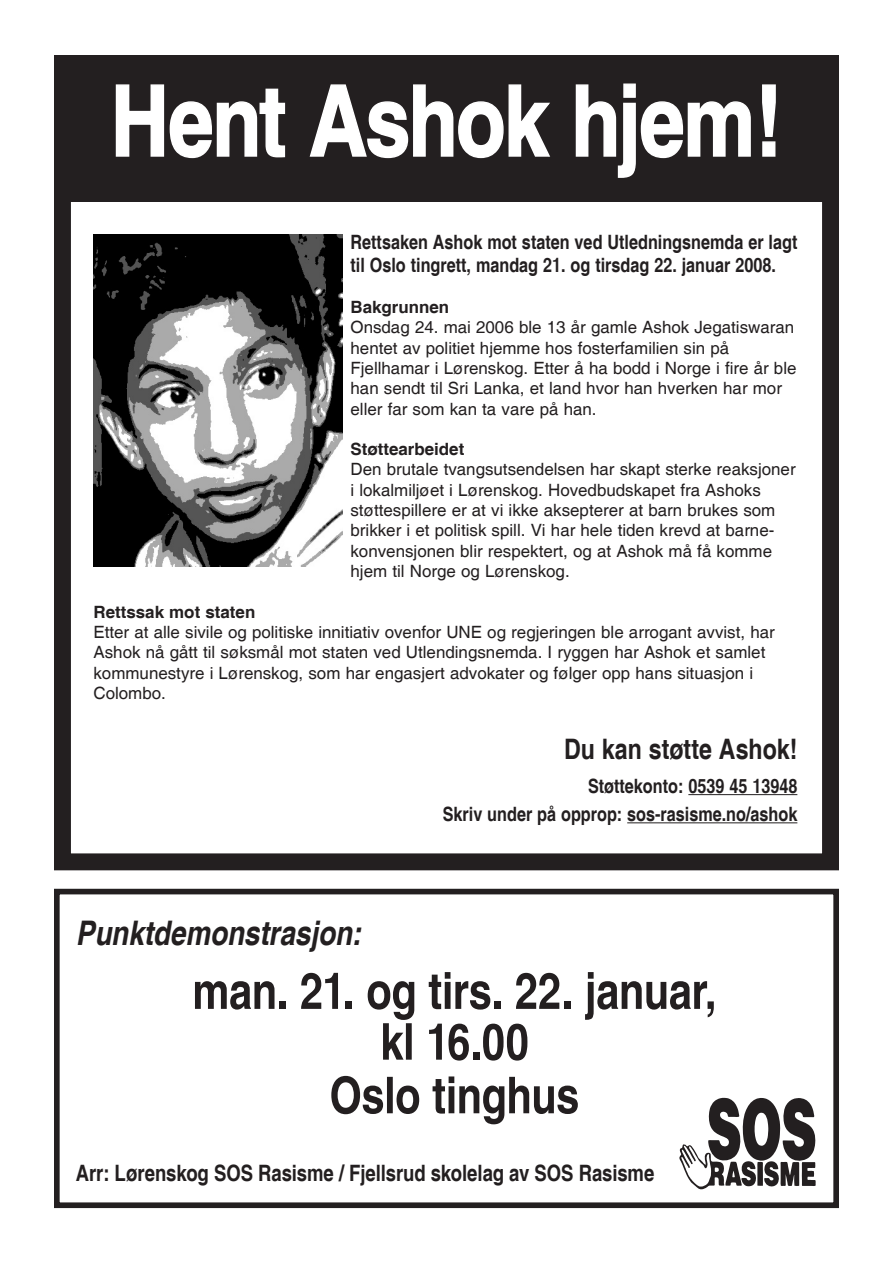
<style>
.page{position:relative;width:893px;height:1263px;background:#fff}
.page>*{position:absolute;margin:0;border:0;box-sizing:border-box;transform-origin:0 0}
.t1{font:700 condensed 98.7px "Helvetica";letter-spacing:-.02em;color:#fff}
.t2{font:700 condensed 50.85px "Helvetica";letter-spacing:-.01em;color:#231f20}
.t3{font:italic 700 condensed 33.9px "Helvetica";color:#231f20}
.t4{font:700 condensed 28.2px "Helvetica";color:#231f20}
.t5{font:700 condensed 22.5px "Helvetica";letter-spacing:-.005em;color:#231f20}
.t6{font:700 condensed 19.8px/23.7px "Helvetica";color:#231f20}
.t7{font:16.95px/20.2px "Helvetica";color:#231f20}
.t8{font:700 16.95px "Helvetica";color:#231f20}
</style>
<div class="page">
<div style="left:54px;top:65px;width:785px;height:805px;border:17px solid #231f20"></div>
<div style="left:55px;top:55px;width:784px;height:146px;background:#231f20"></div>
<svg style="left:115px;top:84px;width:171px;height:74px"></svg>
<svg style="left:309px;top:84px;width:242px;height:75px"></svg>
<svg style="left:575px;top:83px;width:176px;height:95px"></svg>
<svg style="left:762px;top:84px;width:14px;height:73px"></svg>
<hr style="left:688px;top:794px;width:109px;height:1px;background:#231f20">
<hr style="left:627px;top:822px;width:170px;height:1px;background:#231f20">
<img style="left:93px;top:234px;width:249px;height:333px">
<div style="left:54px;top:889px;width:785px;height:319px;border:6px solid #231f20"></div>
<svg style="left:679px;top:1098px;width:137px;height:91px"></svg>
<p class="t1" style="left:111px;top:62px;width:673px">Hent Ashok hjem!</p>
<p class="t6" style="left:350px;top:230px;width:448px">Rettsaken Ashok mot staten ved Utledningsnemda er lagt til Oslo tingrett, mandag 21. og tirsdag 22. januar 2008.</p>
<p class="t8" style="left:350px;top:297px;width:100px">Bakgrunnen</p>
<p class="t7" style="left:350px;top:318px;width:448px">Onsdag 24. mai 2006 ble 13 år gamle Ashok Jegatiswaran hentet av politiet hjemme hos fosterfamilien sin på Fjellhamar i Lørenskog. Etter å ha bodd i Norge i fire år ble han sendt til Sri Lanka, et land hvor han hverken har mor eller far som kan ta vare på han.</p>
<p class="t8" style="left:350px;top:439px;width:115px">Støttearbeidet</p>
<p class="t7" style="left:350px;top:460px;width:447px">Den brutale tvangsutsendelsen har skapt sterke reaksjoner i lokalmiljøet i Lørenskog. Hovedbudskapet fra Ashoks støttespillere er at vi ikke aksepterer at barn brukes som brikker i et politisk spill. Vi har hele tiden krevd at barne&shy;konvensjonen blir respektert, og at Ashok må få komme hjem til Norge og Lørenskog.</p>
<p class="t8" style="left:94px;top:601px;width:163px">Rettssak mot staten</p>
<p class="t7" style="left:94px;top:622px;width:683px">Etter at alle sivile og politiske innitiativ ovenfor UNE og regjeringen ble arrogant avvist, har Ashok nå gått til søksmål mot staten ved Utlendingsnemda. I ryggen har Ashok et samlet kommunestyre i Lørenskog, som har engasjert advokater og følger opp hans situasjon i Colombo.</p>
<p class="t4" style="left:564px;top:732px;width:235px">Du kan støtte Ashok!</p>
<p class="t6" style="left:588px;top:774px;width:211px">Støttekonto: 0539 45 13948</p>
<p class="t6" style="left:443px;top:802px;width:356px">Skriv under på opprop: sos-rasisme.no/ashok</p>
<p class="t3" style="left:76px;top:913px;width:287px">Punktdemonstrasjon:</p>
<p class="t2" style="left:192px;top:960px;width:526px">man. 21. og tirs. 22. januar,</p>
<p class="t2" style="left:380px;top:1011px;width:150px">kl 16.00</p>
<p class="t2" style="left:329px;top:1065px;width:251px">Oslo tinghus</p>
<p class="t5" style="left:76px;top:1159px;width:580px">Arr: Lørenskog SOS Rasisme / Fjellsrud skolelag av SOS Rasisme</p>
</div>
